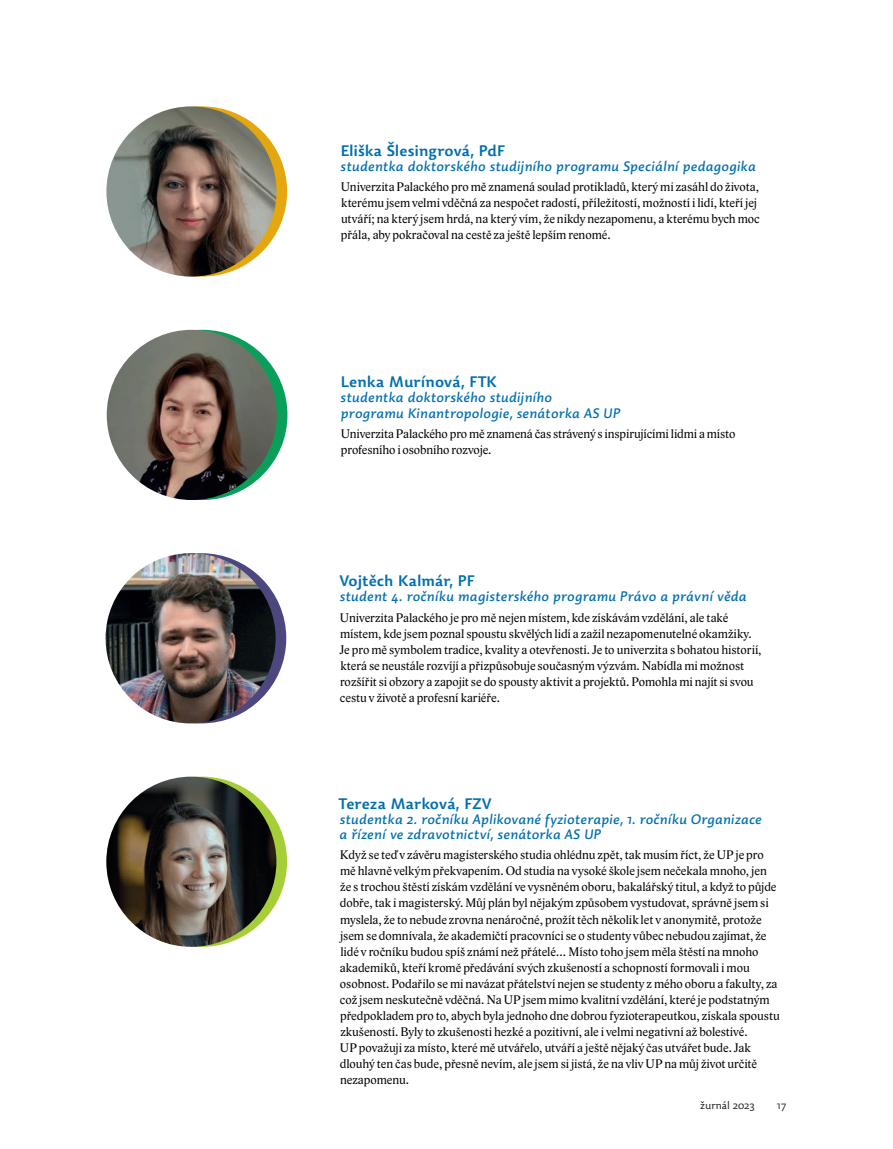
<style>
.page{position:relative;width:893px;height:1149px;background:#fff}
.page>*{position:absolute;margin:0;border:0;box-sizing:border-box;transform-origin:0 0}
.t1{font:600 15px "Dederon SLOT";color:#006faf}
.t2{font:italic 500 13.5px/15px "Dederon SDOT";letter-spacing:.015em;color:#006faf}
.t3{font:12.75px/16px "Lido ST";color:#000001}
.t4{font:300 10.5px "Dederon SLOT";color:#231f20}
</style>
<div class="page">
<div style="left:117px;top:330px;width:170px;height:170px;background:#099f5a;border-radius:50%"></div>
<svg style="left:117px;top:776px;width:170px;height:170px;background:#a1c53e"></svg>
<div style="left:117px;top:106px;width:170px;height:170px;background:#e5a710;border-radius:50%"></div>
<div style="left:116px;top:553px;width:170px;height:170px;background:#4c477e;border-radius:50%"></div>
<img style="left:107px;top:330px;width:170px;height:170px;border-radius:85px">
<img style="left:106px;top:776px;width:170px;height:170px;border-radius:85px">
<img style="left:106px;top:106px;width:170px;height:170px;border-radius:85px">
<img style="left:106px;top:553px;width:170px;height:170px;border-radius:85px">
<p class="t1" style="left:341px;top:141px;width:165px">Eliška Šlesingrová, PdF</p>
<p class="t2" style="left:341px;top:158px;width:417px">studentka doktorského studijního programu Speciální pedagogika</p>
<p class="t3" style="left:341px;top:178px;width:420px">Univerzita Palackého pro mě znamená soulad protikladů, který mi zasáhl do života, kterému jsem velmi vděčná za nespočet radostí, příležitostí, možností i lidí, kteří jej utváří; na který jsem hrdá, na který vím, že nikdy nezapomenu, a kterému bych moc přála, aby pokračoval na cestě za ještě lepším renomé.</p>
<p class="t1" style="left:341px;top:373px;width:157px">Lenka Murínová, FTK</p>
<p class="t2" style="left:341px;top:390px;width:281px">studentka doktorského studijního<br>programu Kinantropologie, senátorka AS UP</p>
<p class="t3" style="left:341px;top:425px;width:396px">Univerzita Palackého pro mě znamená čas strávený s inspirujícími lidmi a místo profesního i osobního rozvoje.</p>
<p class="t1" style="left:339px;top:571px;width:136px">Vojtěch Kalmár, PF</p>
<p class="t2" style="left:340px;top:589px;width:408px">student 4. ročníku magisterského programu Právo a právní věda</p>
<p class="t3" style="left:340px;top:609px;width:424px">Univerzita Palackého je pro mě nejen místem, kde získávám vzdělání, ale také místem, kde jsem poznal spoustu skvělých lidí a zažil nezapomenutelné okamžiky.<br>Je pro mě symbolem tradice, kvality a otevřenosti. Je to univerzita s bohatou historií, která se neustále rozvíjí a přizpůsobuje současným výzvám. Nabídla mi možnost rozšířit si obzory a zapojit se do spousty aktivit a projektů. Pomohla mi najít si svou cestu v životě a profesní kariéře.</p>
<p class="t1" style="left:338px;top:794px;width:155px">Tereza Marková, FZV</p>
<p class="t2" style="left:340px;top:811px;width:424px">studentka 2. ročníku Aplikované fyzioterapie, 1. ročníku Organizace a řízení ve zdravotnictví, senátorka AS UP</p>
<p class="t3" style="left:340px;top:846px;width:441px">Když se teď v závěru magisterského studia ohlédnu zpět, tak musím říct, že UP je pro mě hlavně velkým překvapením. Od studia na vysoké škole jsem nečekala mnoho, jen že s trochou štěstí získám vzdělání ve vysněném oboru, bakalářský titul, a když to půjde dobře, tak i magisterský. Můj plán byl nějakým způsobem vystudovat, správně jsem si myslela, že to nebude zrovna nenáročné, prožít těch několik let v anonymitě, protože jsem se domnívala, že akademičtí pracovníci se o studenty vůbec nebudou zajímat, že lidé v ročníku budou spíš známí než přátelé… Místo toho jsem měla štěstí na mnoho akademiků, kteří kromě předávání svých zkušeností a schopností formovali i mou osobnost. Podařilo se mi navázat přátelství nejen se studenty z mého oboru a fakulty, za což jsem neskutečně vděčná. Na UP jsem mimo kvalitní vzdělání, které je podstatným předpokladem pro to, abych byla jednoho dne dobrou fyzioterapeutkou, získala spoustu zkušeností. Byly to zkušenosti hezké a pozitivní, ale i velmi negativní až bolestivé.<br>UP považuji za místo, které mě utvářelo, utváří a ještě nějaký čas utvářet bude. Jak dlouhý ten čas bude, přesně nevím, ale jsem si jistá, že na vliv UP na můj život určitě nezapomenu.</p>
<p class="t4" style="left:700px;top:1098px;width:56px">žurnál 2023</p>
<p class="t4" style="left:777px;top:1098px;width:11px">17</p>
</div>
